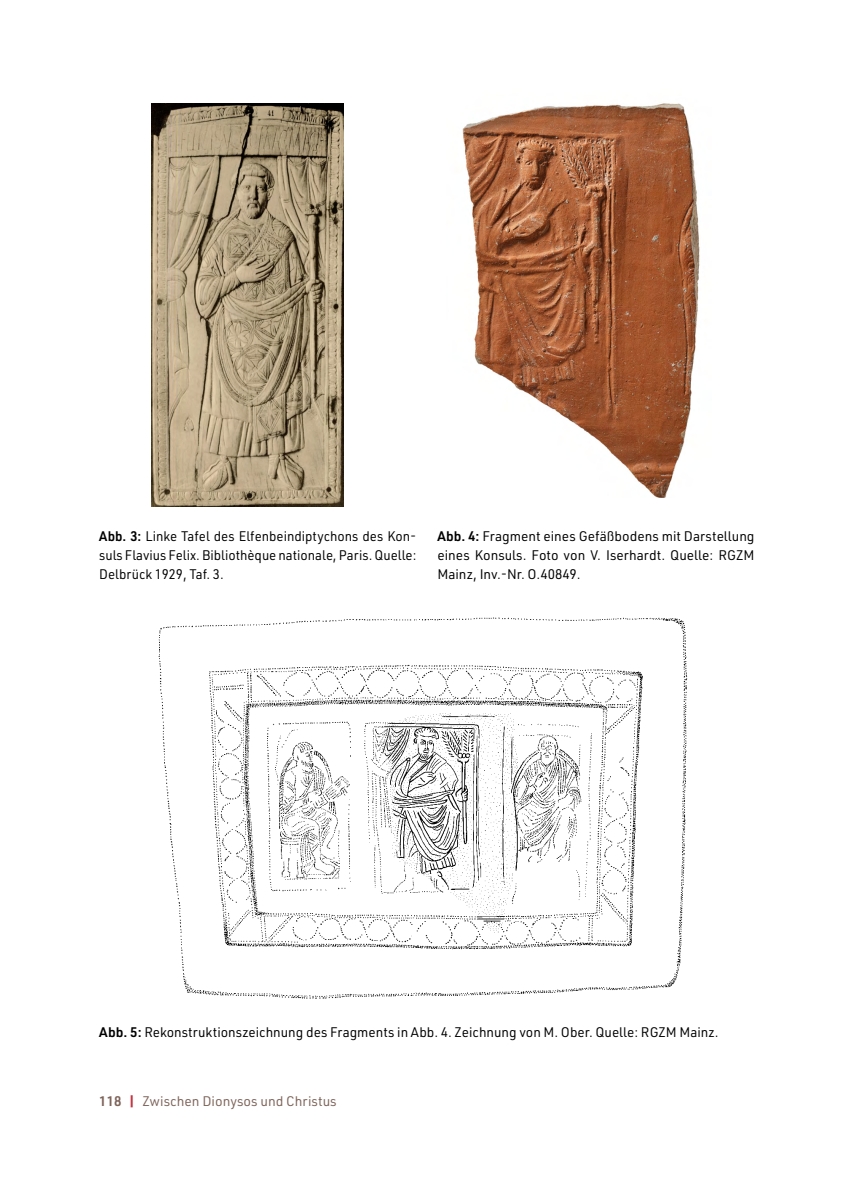
<style>
.page{position:relative;width:844px;height:1191px;background:#fff}
.page>*{position:absolute;margin:0;border:0;box-sizing:border-box;transform-origin:0 0}
.KUP_7__Bildunterschr{font:13.65px/18.9px "URWDIN";color:#000;text-align:justify}
.KUP_7__Bildunterschr-2{font:13.65px/18.9px "URWDIN";color:#000;text-align:justify;scale:.96 1}
.t1{font:13.65px "URWDIN";color:#7e645a}
.s1{font-weight:600}
.s2{font-weight:900;color:#c03743}
</style>
<div class="page">
<img style="left:151px;top:103px;width:192px;height:403px">
<img style="left:462px;top:103px;width:238px;height:394px">
<img style="left:158px;top:617px;width:530px;height:382px">
<p class="KUP_7__Bildunterschr-2" style="left:99px;top:526px;width:332px"><span class="s1">Abb. 3:</span> Linke Tafel des Elfenbeindiptychons des Kon&shy;suls Flavius Felix. Bibliothèque nationale, Paris. Quelle:<br>Delbrück 1929, Taf. 3.</p>
<p class="KUP_7__Bildunterschr" style="left:437px;top:526px;width:318px"><span class="s1">Abb. 4:</span> Fragment eines Gefäßbodens mit Darstellung eines Konsuls. Foto von V. Iserhardt. Quelle: RGZM Mainz, Inv.-Nr. O.40849.</p>
<p class="KUP_7__Bildunterschr" style="left:99px;top:1022px;width:620px"><span class="s1">Abb. 5:</span> Rekonstruktionszeichnung des Fragments in Abb. 4. Zeichnung von M. Ober. Quelle: RGZM Mainz.</p>
<p class="t1" style="left:99px;top:1092px;width:239px"><span class="s1">118</span> <span class="s2">|</span> Zwischen Dionysos und Christus</p>
</div>
